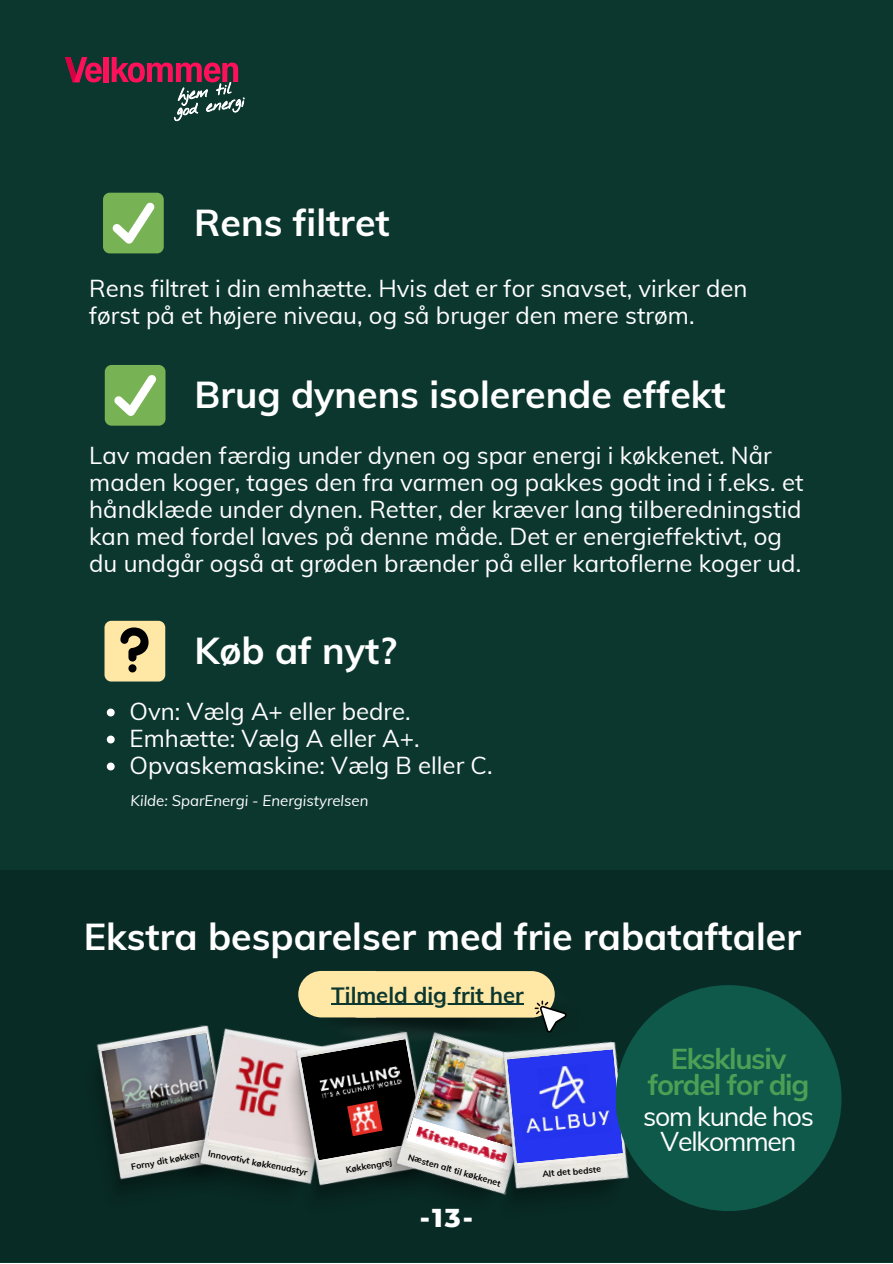
<style>
.page{position:relative;width:893px;height:1264px;background:#fff}
.page>*{position:absolute;margin:0;border:0;box-sizing:border-box;transform-origin:0 0}
.t1{font:700 37.5px "Muli";color:#fff}
.t2{font:700 28.8px "Muli";letter-spacing:-.045em;color:#4ba056}
.t3{font:26.55px/24.8px "Muli";letter-spacing:-.045em;color:#fff;text-align:center}
.t4{font:800 26.4px "Montserrat";color:#fff}
.t5{font:24px/27px "Muli";color:#fff}
.t6{font:700 22.05px "Muli";color:#0c372f}
.t7{font:italic 15px "Muli";color:#fff}
.t8{font:700 8.7px "Muli";color:#000}
</style>
<div class="page">
<div style="left:0;top:0;width:892px;height:1262px;background:#0c372f"></div>
<div style="left:103px;top:193px;width:61px;height:60px;background:#77b255;border-radius:7px"></div>
<svg style="left:112px;top:202px;width:43px;height:42px"></svg>
<div style="left:105px;top:365px;width:60px;height:60px;background:#77b255;border-radius:7px"></div>
<svg style="left:114px;top:375px;width:42px;height:41px"></svg>
<div style="left:104px;top:621px;width:61px;height:60px;background:#ffe7a5;border-radius:7px"></div>
<svg style="left:120px;top:627px;width:28px;height:45px"></svg>
<div style="left:0;top:870px;width:892px;height:391px;background:#092b25"></div>
<img style="left:96px;top:1043px;width:50px;height:144px">
<img style="left:146px;top:1169px;width:129px;height:17px">
<img style="left:275px;top:1169px;width:66px;height:24px">
<img style="left:341px;top:1169px;width:128px;height:24px">
<img style="left:469px;top:1140px;width:175px;height:57px">
<svg style="left:107px;top:708px;width:8px;height:8px"></svg>
<svg style="left:107px;top:735px;width:8px;height:8px"></svg>
<svg style="left:107px;top:762px;width:8px;height:8px"></svg>
<div style="left:615px;top:985px;width:226px;height:225px;background:#0f594b;border-radius:50%"></div>
<img style="left:101px;top:971px;width:522px;height:198px">
<hr style="left:331px;top:1003px;width:193px;height:1px;background:#0c372f">
<svg style="left:65px;top:57px;width:37px;height:25px"></svg>
<div style="left:104px;top:57px;width:5px;height:25px;background:#ff105a"></div>
<svg style="left:112px;top:57px;width:132px;height:64px"></svg>
<p class="t1" style="left:194px;top:198px;width:197px">Rens filtret</p>
<p class="t5" style="left:89px;top:274px;width:660px">Rens filtret i din emhætte. Hvis det er for snavset, virker den først på et højere niveau, og så bruger den mere strøm.</p>
<p class="t1" style="left:194px;top:370px;width:532px">Brug dynens isolerende effekt</p>
<p class="t5" style="left:89px;top:441px;width:715px">Lav maden færdig under dynen og spar energi i køkkenet. Når maden koger, tages den fra varmen og pakkes godt ind i f.eks. et håndklæde under dynen. Retter, der kræver lang tilberedningstid kan med fordel laves på denne måde. Det er energieffektivt, og du undgår også at grøden brænder på eller kartoflerne koger ud.</p>
<p class="t1" style="left:194px;top:626px;width:204px">Køb af nyt?</p>
<p class="t5" style="left:130px;top:697px;width:283px">Ovn: Vælg A+ eller bedre.</p>
<p class="t5" style="left:130px;top:724px;width:292px">Emhætte: Vælg A eller A+.</p>
<p class="t5" style="left:130px;top:751px;width:364px">Opvaskemaskine: Vælg B eller C.</p>
<p class="t7" style="left:131px;top:790px;width:239px">Kilde: SparEnergi - Energistyrelsen</p>
<p class="t1" style="left:84px;top:912px;width:718px">Ekstra besparelser med frie rabataftaler</p>
<p class="t6" style="left:331px;top:980px;width:194px">Tilmeld dig frit her</p>
<p class="t8" style="left:209px;top:1147px;width:102px;rotate:11deg">Innovativt køkkenudstyr</p>
<p class="t8" style="left:130px;top:1161px;width:71px;rotate:-11deg">Forny dit køkken</p>
<p class="t8" style="left:345px;top:1164px;width:48px;rotate:-10deg">Køkkengrej</p>
<p class="t8" style="left:409px;top:1151px;width:98px;rotate:16deg">Næsten alt til køkkenet</p>
<p class="t4" style="left:419px;top:1200px;width:55px">-13-</p>
<p class="t8" style="left:542px;top:1168px;width:60px;rotate:-5deg">Alt det bedste</p>
<p class="t2" style="left:670px;top:1039px;width:117px">Eksklusiv</p>
<p class="t2" style="left:647px;top:1066px;width:163px">fordel for dig</p>
<p class="t3" style="left:643px;top:1103px;width:172px">som kunde hos<br>Velkommen</p>
</div>
